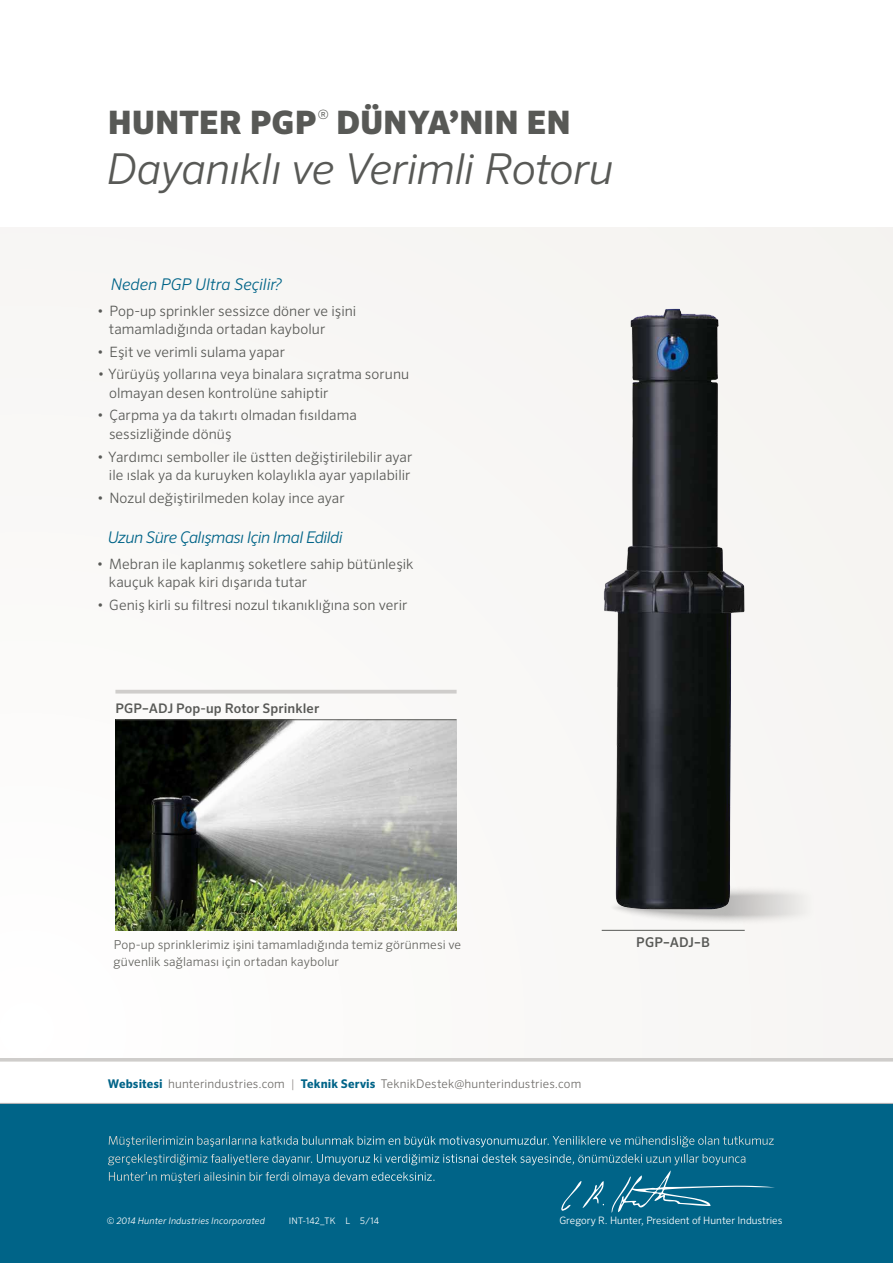
<style>
.page{position:relative;width:893px;height:1263px;background:#fff}
.page>*{position:absolute;margin:0;border:0;box-sizing:border-box;transform-origin:0 0}
.t1{font:italic 300 42.6px "Sero Pro";letter-spacing:-.02em;color:#585956}
.t2{font:900 32.4px "Sero Pro";color:#585956}
.t3{font:italic 300 16.2px "Sero Pro";letter-spacing:-.03em;color:#006488}
.t4{font:italic 300 16.2px "Sero Pro";letter-spacing:-.005em;color:#006488}
.t5{font:300 14.25px/18.3px "Sero Pro";letter-spacing:.005em;color:#585956}
.t6{font:500 13.5px "Sero Pro";letter-spacing:.01em;color:#585956}
.t7{font:500 13.2px "Sero Pro";letter-spacing:.005em;color:#585956}
.t8{font:300 12.9px "Sero Pro";color:#585956}
.t9{font:300 12.3px/17.2px "Sero Pro";letter-spacing:.01em;color:#646460}
.t10{font:300 12px/18px "Sero Pro";letter-spacing:-.005em;color:#fff}
.t11{font:300 12px "Sero Pro";letter-spacing:.01em;color:#716f6c}
.t12{font:300 10.2px "Sero Pro";color:#fff}
.t13{font:italic 300 9px "Sero Pro";letter-spacing:.02em;color:#fff}
.t14{font:300 9px "Sero Pro";letter-spacing:.02em;color:#fff}
.s1{font-weight:700;color:#006488}
.s2{color:#9c9896}
</style>
<div class="page">
<svg style="left:0;top:1057px;width:893px;height:4px;fill:#cfcdcb"></svg>
<div style="left:0;top:1103px;width:893px;height:160px;background:#006488"></div>
<hr style="left:0;top:1103px;width:893px;height:1px;background:#a7a9ac">
<svg style="left:611px;top:1170px;width:164px;height:43px"></svg>
<svg style="left:561px;top:1181px;width:43px;height:30px"></svg>
<div style="left:0;top:227px;width:893px;height:830px;background:#f8f7f5"></div>
<img style="left:115px;top:720px;width:341px;height:210px">
<hr style="left:115px;top:690px;width:342px;height:3px;background:#cfcdcb">
<hr style="left:602px;top:930px;width:143px;height:1px;background:#585956">
<hr style="left:115px;top:719px;width:341px;height:1px;background:#585956">
<svg style="left:617px;top:889px;width:186px;height:33px"></svg>
<img style="left:604px;top:309px;width:140px;height:600px">
<h2 class="t2" style="left:108px;top:102px;width:210px">HUNTER PGP</h2>
<p class="t8" style="left:318px;top:107px;width:12px">®</p>
<h2 class="t2" style="left:336px;top:102px;width:236px">DÜNYA’NIN EN</h2>
<h1 class="t1" style="left:107px;top:144px;width:508px">Dayanıklı ve Verimli Rotoru</h1>
<p class="t4" style="left:111px;top:274px;width:173px">Neden PGP Ultra Seçilir?</p>
<p class="t5" style="left:109px;top:301px;width:249px;text-indent:-12px">• Pop-up sprinkler sessizce döner ve işini tamamladığında ortadan kaybolur</p>
<p class="t5" style="left:97px;top:342px;width:189px">• Eşit ve verimli sulama yapar</p>
<p class="t5" style="left:109px;top:365px;width:302px;text-indent:-11px">• Yürüyüş yollarına veya binalara sıçratma sorunu olmayan desen kontrolüne sahiptir</p>
<p class="t5" style="left:109px;top:406px;width:249px;text-indent:-12px">• Çarpma ya da takırtı olmadan fısıldama sessizliğinde dönüş</p>
<p class="t5" style="left:97px;top:447px;width:317px;text-align:right">• Yardımcı semboller ile üstten değiştirilebilir ayar ile ıslak ya da kuruyken kolaylıkla ayar yapılabilir</p>
<p class="t5" style="left:97px;top:488px;width:249px">• Nozul değiştirilmeden kolay ince ayar</p>
<p class="t3" style="left:108px;top:527px;width:237px">Uzun Süre Çalışması Için Imal Edildi</p>
<p class="t5" style="left:109px;top:554px;width:306px;text-indent:-12px">• Mebran ile kaplanmış soketlere sahip bütünleşik kauçuk kapak kiri dışarıda tutar</p>
<p class="t5" style="left:97px;top:595px;width:312px">• Geniş kirli su filtresi nozul tıkanıklığına son verir</p>
<p class="t7" style="left:115px;top:700px;width:205px">PGP–ADJ Pop-up Rotor Sprinkler</p>
<p class="t9" style="left:113px;top:936px;width:349px">Pop-up sprinklerimiz işini tamamladığında temiz görünmesi ve güvenlik sağlaması için ortadan kaybolur</p>
<p class="t6" style="left:636px;top:934px;width:75px">PGP–ADJ–B</p>
<p class="t11" style="left:108px;top:1076px;width:475px"><span class="s1">Websitesi</span> hunterindustries.com <span class="s2">|</span> <span class="s1">Teknik Servis</span> TeknikDestek@hunterindustries.com</p>
<p class="t10" style="left:108px;top:1131px;width:668px">Müşterilerimizin başarılarına katkıda bulunmak bizim en büyük motivasyonumuzdur. Yeniliklere ve mühendisliğe olan tutkumuz gerçekleştirdiğimiz faaliyetlere dayanır. Umuyoruz ki verdiğimiz istisnai destek sayesinde, önümüzdeki uzun yıllar boyunca<br>Hunter’ın müşteri ailesinin bir ferdi olmaya devam edeceksiniz.</p>
<p class="t12" style="left:559px;top:1214px;width:224px">Gregory R. Hunter, President of Hunter Industries</p>
<p class="t13" style="left:107px;top:1215px;width:160px">© 2014 Hunter Industries Incorporated</p>
<p class="t14" style="left:289px;top:1216px;width:92px">INT-142_TK L 5/14</p>
</div>
